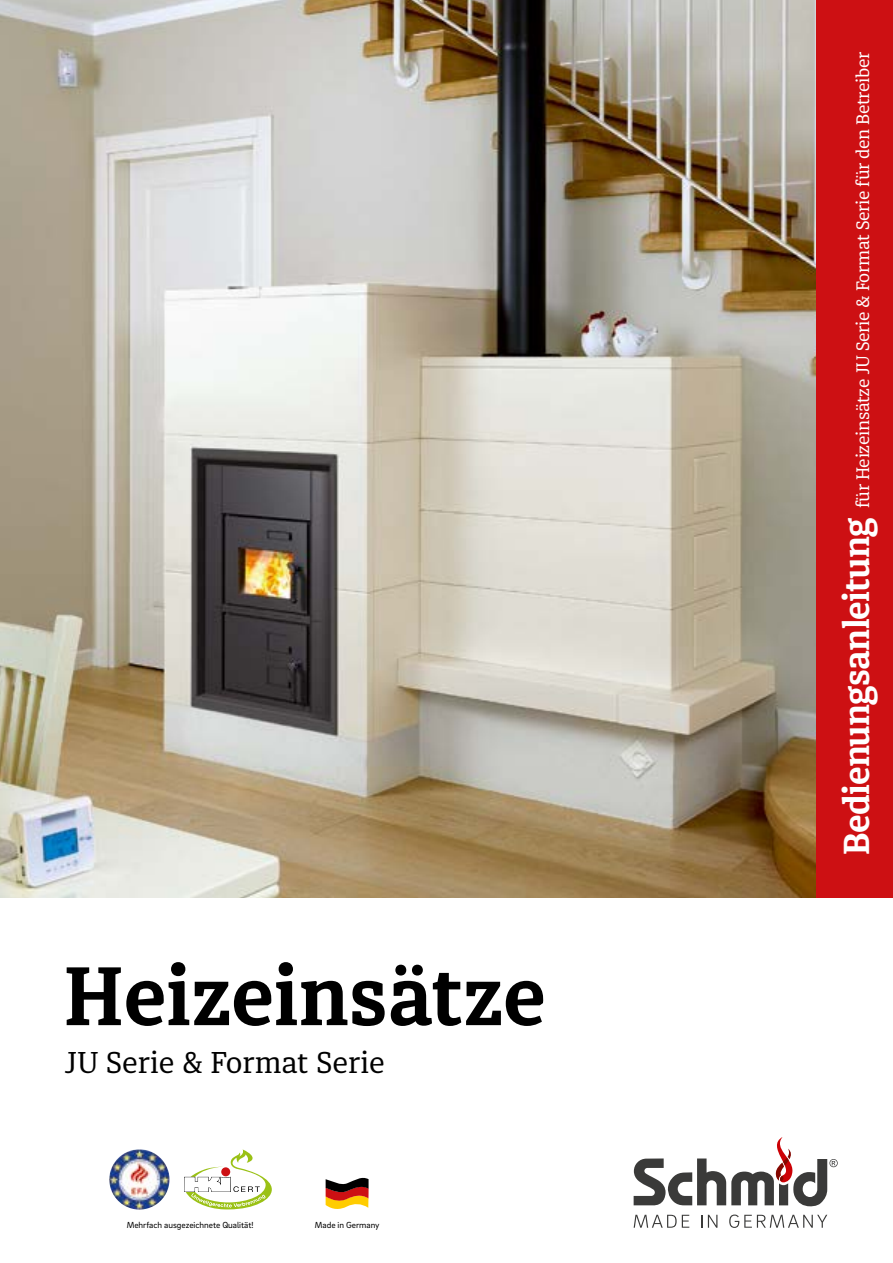
<style>
.page{position:relative;width:893px;height:1263px;background:#fff}
.page>*{position:absolute;margin:0;border:0;box-sizing:border-box;transform-origin:0 0}
.t1{font:700 82.5px "Diaria Pro";color:#000}
.t2{font:30px "Diaria Pro";color:#000}
.t3{font:18px "Diaria Pro";letter-spacing:-.02em;color:#fff}
.t4{font:9px "Brix Sans";color:#000}
.s1{font-weight:700;font-size:36px}
</style>
<div class="page">
<img style="left:0;top:0;width:816px;height:897px">
<div style="left:816px;top:0;width:77px;height:897px;background:#cd1013"></div>
<svg style="left:634px;top:1215px;width:55px;height:13px"></svg>
<svg style="left:701px;top:1215px;width:1px;height:13px"></svg>
<svg style="left:708px;top:1215px;width:9px;height:13px"></svg>
<svg style="left:729px;top:1214px;width:98px;height:14px"></svg>
<svg style="left:634px;top:1137px;width:204px;height:70px"></svg>
<svg style="left:184px;top:1149px;width:88px;height:60px"></svg>
<img style="left:111px;top:1149px;width:29px;height:20px">
<svg style="left:326px;top:1177px;width:43px;height:32px"></svg>
<h1 class="t1" style="left:64px;top:945px;width:483px">Heizeinsätze</h1>
<h2 class="t2" style="left:64px;top:1045px;width:323px">JU Serie &amp; Format Serie</h2>
<p class="t4" style="left:127px;top:1219px;width:128px">Mehrfach ausgezeichnete Qualität!</p>
<p class="t4" style="left:315px;top:1219px;width:66px">Made in Germany</p>
<p class="t3" style="left:852px;top:855px;width:805px;rotate:-90deg"><span class="s1">Bedienungsanleitung</span> für Heizeinsätze JU Serie &amp; Format Serie für den Betreiber</p>
</div>
